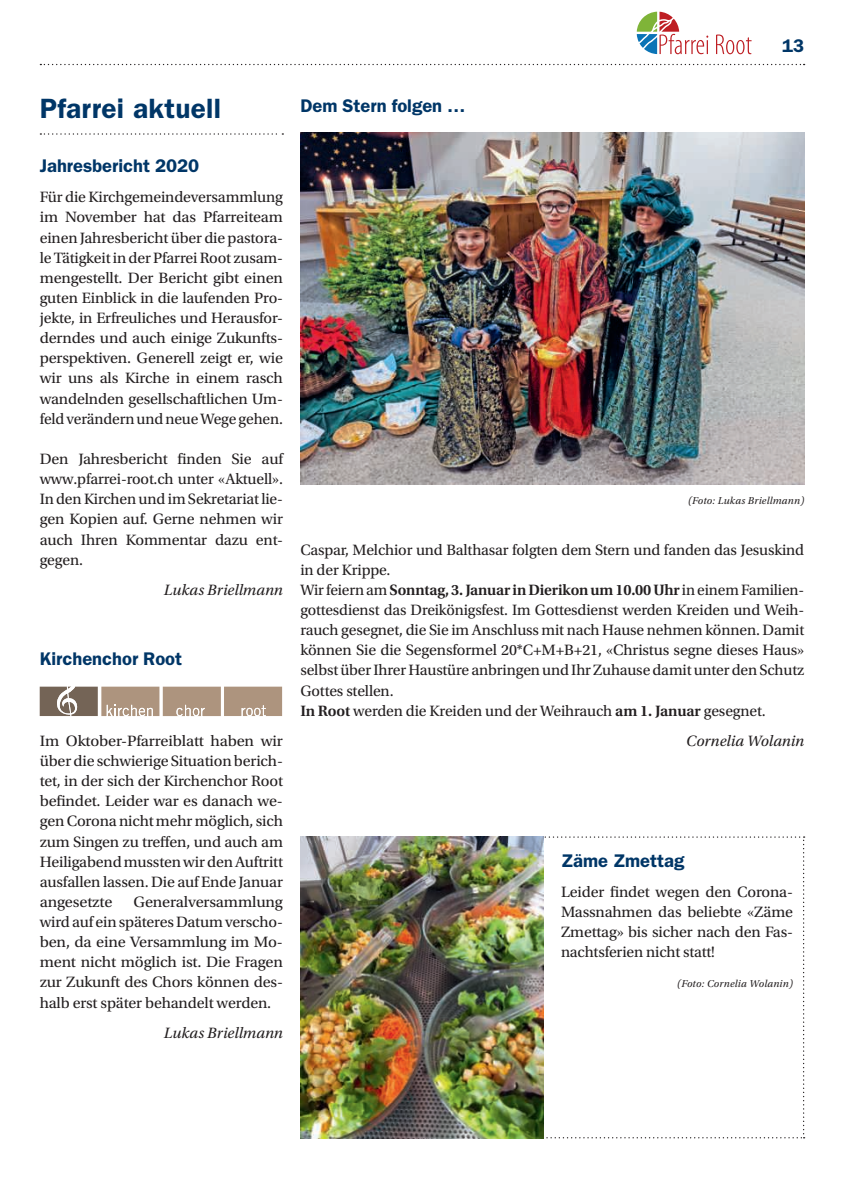
<style>
.page{position:relative;width:844px;height:1191px;background:#fff}
.page>*{position:absolute;margin:0;border:0;box-sizing:border-box;transform-origin:0 0}
.t1{font:600 28px "ITC Franklin Gothic Std";letter-spacing:.01em;color:#003667}
.t2{font:600 18.38px "ITC Franklin Gothic Std";color:#003667}
.t3{font:15.75px/20.1px "Utopia Std";letter-spacing:-.01em;color:#231f20;text-align:justify}
.t4{font:15.75px/20.1px "Utopia Std";letter-spacing:-.01em;color:#231f20;text-align:justify;scale:1.04 1}
.t5{font:italic 15.75px "Utopia Std";color:#231f20}
.t6{font:italic 10.5px "Utopia Std";letter-spacing:.02em;color:#231f20}
.s1{font-weight:600}
</style>
<div class="page">
<svg style="left:636px;top:12px;width:72px;height:42px"></svg>
<svg style="left:716px;top:34px;width:35px;height:20px"></svg>
<svg style="left:40px;top:64px;width:764px;height:1px"></svg>
<svg style="left:543px;top:836px;width:261px;height:302px"></svg>
<svg style="left:40px;top:133px;width:243px;height:2px"></svg>
<img style="left:300px;top:132px;width:504px;height:352px">
<img style="left:300px;top:836px;width:243px;height:302px">
<svg style="left:40px;top:686px;width:242px;height:31px;background:#af9c8b"></svg>
<p class="t2" style="left:781px;top:35px;width:24px">13</p>
<h1 class="t1" style="left:40px;top:92px;width:183px">Pfarrei aktuell</h1>
<p class="t2" style="left:300px;top:94px;width:167px">Dem Stern folgen …</p>
<p class="t2" style="left:40px;top:155px;width:161px">Jahresbericht 2020</p>
<p class="t3" style="left:40px;top:187px;width:245px">Für die Kirchgemeindeversammlung im November hat das Pfarreiteam einen Jahresbericht über die pastora&shy;le Tätigkeit in der Pfarrei Root zusam&shy;mengestellt. Der Bericht gibt einen guten Einblick in die laufenden Pro&shy;jekte, in Erfreuliches und Herausfor&shy;derndes und auch einige Zukunfts&shy;perspektiven. Generell zeigt er, wie wir uns als Kirche in einem rasch wandelnden gesellschaftlichen Um&shy;feld verändern und neue Wege gehen.</p>
<p class="t3" style="left:40px;top:449px;width:245px">Den Jahresbericht finden Sie auf www.pfarrei-root.ch unter «Aktuell».<br>In den Kirchen und im Sekretariat lie&shy;gen Kopien auf. Gerne nehmen wir auch Ihren Kommentar dazu ent&shy;gegen.</p>
<p class="t5" style="left:164px;top:581px;width:120px">Lukas Briellmann</p>
<p class="t2" style="left:40px;top:648px;width:144px">Kirchenchor Root</p>
<p class="t4" style="left:40px;top:731px;width:235px">Im Oktober-Pfarreiblatt haben wir über die schwierige Situation berich&shy;tet, in der sich der Kirchenchor Root befindet. Leider war es danach we&shy;gen Corona nicht mehr möglich, sich zum Singen zu treffen, und auch am Heiligabend mussten wir den Auftritt ausfallen lassen. Die auf Ende Januar angesetzte</p>
<p class="t4" style="left:40px;top:892px;width:235px;text-indent:94px">Generalversammlung wird auf ein späteres Datum verscho&shy;ben, da eine Versammlung im Mo&shy;ment nicht möglich ist. Die Fragen zur Zukunft des Chors können des&shy;halb erst später behandelt werden.</p>
<p class="t5" style="left:164px;top:1024px;width:120px">Lukas Briellmann</p>
<p class="t6" style="left:687px;top:495px;width:118px">(Foto: Lukas Briellmann)</p>
<p class="t3" style="left:300px;top:539px;width:505px;text-align:left">Caspar, Melchior und Balthasar folgten dem Stern und fanden das Jesuskind in der Krippe.<br>Wir feiern am <span class="s1">Sonntag, 3. Januar in Dierikon um 10.00 Uhr</span> in einem Familien&shy;gottesdienst das Dreikönigsfest. Im Gottesdienst werden Kreiden und Weih&shy;rauch gesegnet, die Sie im Anschluss mit nach Hause nehmen können. Damit können Sie die Segensformel 20*C+M+B+21, «Christus segne dieses Haus» selbst über Ihrer Haustüre anbringen und Ihr Zuhause damit unter den Schutz Gottes stellen.<br><span class="s1">In Root</span> werden die Kreiden und der Weihrauch <span class="s1">am 1. Januar</span> gesegnet.</p>
<p class="t5" style="left:686px;top:732px;width:119px">Cornelia Wolanin</p>
<p class="t2" style="left:561px;top:849px;width:125px">Zäme Zmettag</p>
<p class="t3" style="left:561px;top:882px;width:233px">Leider findet wegen den Corona-Massnahmen das beliebte «Zäme Zmettag» bis sicher nach den Fas&shy;nachtsferien nicht statt!</p>
<p class="t6" style="left:677px;top:978px;width:117px">(Foto: Cornelia Wolanin)</p>
</div>
